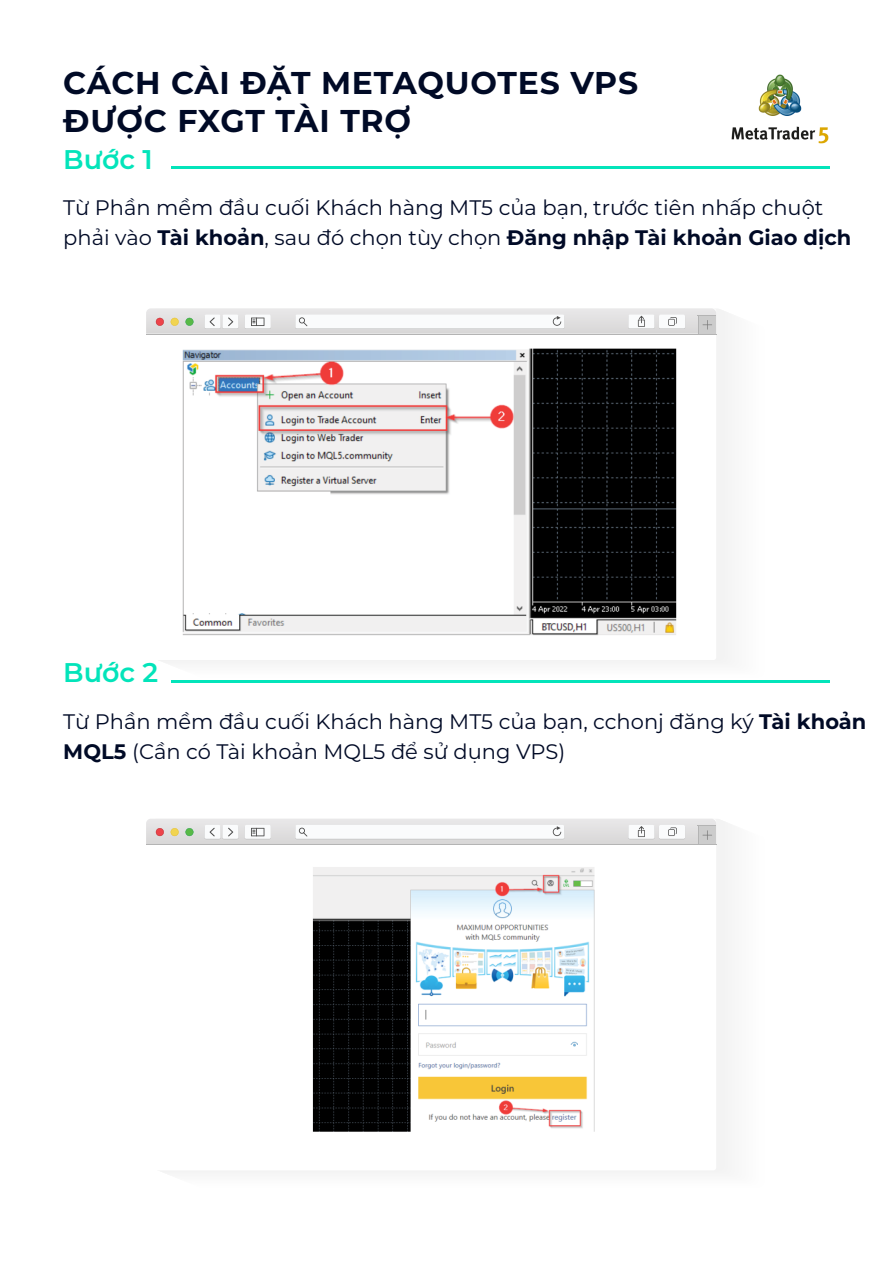
<style>
.page{position:relative;width:893px;height:1263px;background:#fff}
.page>*{position:absolute;margin:0;border:0;box-sizing:border-box;transform-origin:0 0}
.t1{font:700 31.5px/37.8px "Montserrat";letter-spacing:.025em;color:#000a26}
.t2{font:600 27px "Montserrat";color:#03e4ba}
.t3{font:21px/30px "Montserrat";color:#000a26}
.s1{font-weight:700}
</style>
<div class="page">
<hr style="left:146px;top:334px;width:570px;height:1px;background:#b4b4b4">
<svg style="left:146px;top:308px;width:570px;height:26px"></svg>
<img style="left:182px;top:348px;width:495px;height:288px">
<hr style="left:146px;top:844px;width:570px;height:1px;background:#b4b4b4">
<svg style="left:146px;top:819px;width:570px;height:25px"></svg>
<img style="left:312px;top:867px;width:283px;height:265px">
<img style="left:731px;top:74px;width:98px;height:70px">
<hr style="left:171px;top:166px;width:659px;height:3px;background:#03e4ba">
<hr style="left:171px;top:680px;width:659px;height:2px;background:#03e4ba">
<h1 class="t1" style="left:63px;top:63px;width:576px">CÁCH CÀI ĐẶT METAQUOTES VPS<br>ĐƯỢC FXGT TÀI TRỢ</h1>
<p class="t2" style="left:63px;top:140px;width:91px">Bước 1</p>
<p class="t3" style="left:63px;top:192px;width:789px">Từ Phần mềm đầu cuối Khách hàng MT5 của bạn, trước tiên nhấp chuột phải vào <span class="s1">Tài khoản</span>, sau đó chọn tùy chọn <span class="s1">Đăng nhập Tài khoản Giao dịch</span></p>
<p class="t2" style="left:63px;top:653px;width:96px">Bước 2</p>
<p class="t3" style="left:63px;top:705px;width:805px">Từ Phần mềm đầu cuối Khách hàng MT5 của bạn, cchonj đăng ký <span class="s1">Tài khoản<br>MQL5</span> (Cần có Tài khoản MQL5 để sử dụng VPS)</p>
</div>
